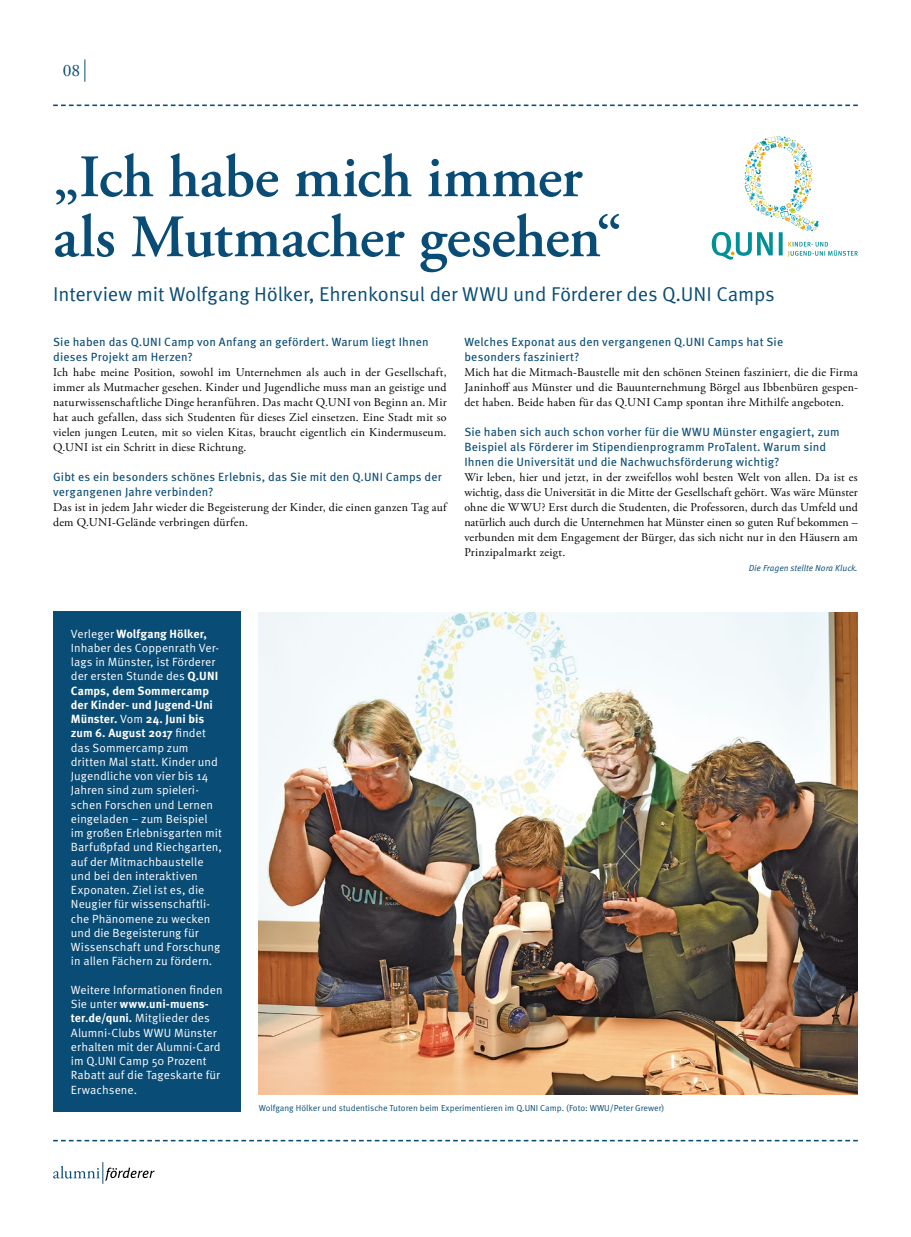
<style>
.page{position:relative;width:911px;height:1237px;background:#fff}
.page>*{position:absolute;margin:0;border:0;box-sizing:border-box;transform-origin:0 0}
.t1{font:600 60px/60px "Adobe Garamond Pro";letter-spacing:-.005em;color:#094c75}
.t2{font:20px "Meta OT";letter-spacing:-.01em;color:#094c75}
.t3{font:17.5px "Adobe Garamond Pro";color:#094c75}
.t4{font:11.88px/15px "Adobe Garamond Pro";letter-spacing:.02em;color:#000;text-align:justify}
.t5{font:11.88px/14.2px "Meta OT";letter-spacing:.005em;color:#fff}
.t6{font:11.88px/15px "Meta OT";letter-spacing:.015em;color:#094c75}
.t7{font:8.75px "Meta OT";color:#094c75}
.t8{font:italic 8.75px "Meta OT";letter-spacing:-.005em;color:#094c75}
.s1{font-weight:700}
</style>
<div class="page">
<svg style="left:53px;top:1140px;width:804px;height:1px"></svg>
<svg style="left:53px;top:105px;width:804px;height:1px"></svg>
<svg style="left:85px;top:59px;width:1px;height:23px"></svg>
<svg style="left:53px;top:1162px;width:102px;height:21px"></svg>
<div style="left:53px;top:611px;width:188px;height:500px;background:#094c75"></div>
<img style="left:259px;top:612px;width:598px;height:482px">
<svg style="left:711px;top:136px;width:146px;height:124px"></svg>
<h3 class="t3" style="left:63px;top:59px;width:19px">08</h3>
<h1 class="t1" style="left:53px;top:148px;width:570px">„Ich habe mich immer als Mutmacher gesehen“</h1>
<h2 class="t2" style="left:53px;top:282px;width:723px">Interview mit Wolfgang Hölker, Ehrenkonsul der WWU und Förderer des Q.UNI Camps</h2>
<p class="t6" style="left:53px;top:335px;width:377px">Sie haben das Q.UNI Camp von Anfang an gefördert. Warum liegt Ihnen dieses Projekt am Herzen?</p>
<p class="t4" style="left:53px;top:365px;width:395px">Ich habe meine Position, sowohl im Unternehmen als auch in der Gesellschaft, immer als Mutmacher gesehen. Kinder und Jugendliche muss man an geistige und naturwissenschaftliche Dinge heranführen. Das macht Q.UNI von Beginn an. Mir hat auch gefallen, dass sich Studenten für dieses Ziel einsetzen. Eine Stadt mit so vielen jungen Leuten, mit so vielen Kitas, braucht eigentlich ein Kindermuseum.<br>Q.UNI ist ein Schritt in diese Richtung.</p>
<p class="t6" style="left:53px;top:469px;width:390px">Gibt es ein besonders schönes Erlebnis, das Sie mit den Q.UNI Camps der vergangenen Jahre verbinden?</p>
<p class="t4" style="left:53px;top:500px;width:395px">Das ist in jedem Jahr wieder die Begeisterung der Kinder, die einen ganzen Tag auf dem Q.UNI-Gelände verbringen dürfen.</p>
<p class="t6" style="left:464px;top:334px;width:320px">Welches Exponat aus den vergangenen Q.UNI Camps hat Sie besonders fasziniert?</p>
<p class="t4" style="left:464px;top:365px;width:395px">Mich hat die Mitmach-Baustelle mit den schönen Steinen fasziniert, die die Firma Janinhoff aus Münster und die Bauunternehmung Börgel aus Ibbenbüren gespen&shy;det haben. Beide haben für das Q.UNI Camp spontan ihre Mithilfe angeboten.</p>
<p class="t6" style="left:464px;top:424px;width:377px">Sie haben sich auch schon vorher für die WWU Münster engagiert, zum<br>Beispiel als Förderer im Stipendienprogramm ProTalent. Warum sind<br>Ihnen die Universität und die Nachwuchsförderung wichtig?</p>
<p class="t4" style="left:464px;top:470px;width:395px">Wir leben, hier und jetzt, in der zweifellos wohl besten Welt von allen. Da ist es wichtig, dass die Universität in die Mitte der Gesellschaft gehört. Was wäre Münster ohne die WWU? Erst durch die Studenten, die Professoren, durch das Umfeld und natürlich auch durch die Unternehmen hat Münster einen so guten Ruf bekommen – verbunden mit dem Engagement der Bürger, das sich nicht nur in den Häusern am Prinzipalmarkt zeigt.</p>
<p class="t8" style="left:748px;top:563px;width:111px">Die Fragen stellte Nora Kluck.</p>
<p class="t5" style="left:71px;top:626px;width:153px">Verleger <span class="s1">Wolfgang Hölker,<br></span>Inhaber des Coppenrath Ver&shy;lags in Münster, ist Förderer der ersten Stunde des <span class="s1">Q.UNI<br>Camps, dem Sommercamp der Kinder- und Jugend-Uni<br>Münster.</span> Vom <span class="s1">24. Juni bis zum 6. August 2017</span> findet das Sommercamp zum dritten Mal statt. Kinder und<br>Jugendliche von vier bis 14<br>Jahren sind zum spieleri&shy;schen Forschen und Lernen eingeladen – zum Beispiel im großen Erlebnisgarten mit<br>Barfußpfad und Riechgarten, auf der Mitmachbaustelle und bei den interaktiven<br>Exponaten. Ziel ist es, die<br>Neugier für wissenschaftli&shy;che Phänomene zu wecken und die Begeisterung für<br>Wissenschaft und Forschung in allen Fächern zu fördern.</p>
<p class="t5" style="left:71px;top:983px;width:153px">Weitere Informationen finden<br>Sie unter <span class="s1">www.uni-muens&shy;ter.de/quni.</span> Mitglieder des<br>Alumni-Clubs WWU Münster erhalten mit der Alumni-Card im Q.UNI Camp 50 Prozent<br>Rabatt auf die Tageskarte für<br>Erwachsene.</p>
<p class="t7" style="left:259px;top:1103px;width:407px">Wolfgang Hölker und studentische Tutoren beim Experimentieren im Q.UNI Camp. (Foto: WWU/Peter Grewer)</p>
</div>
